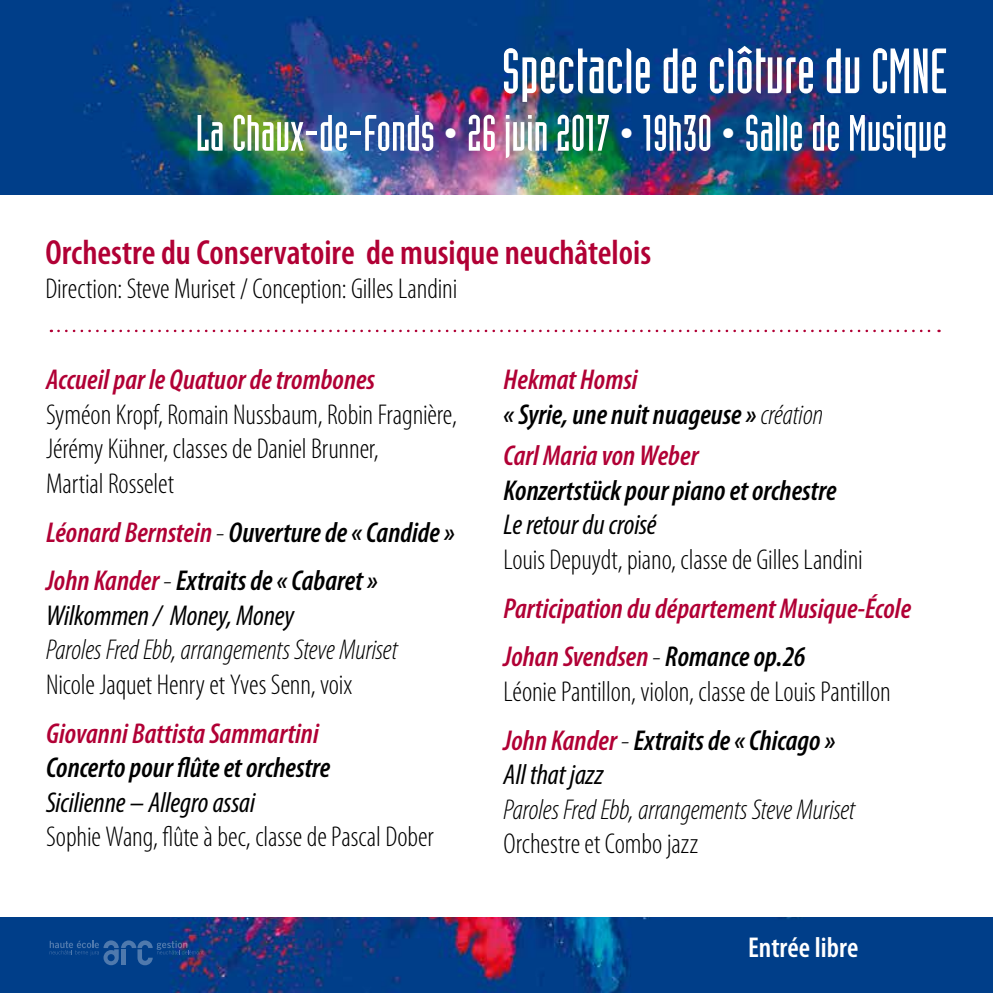
<style>
.page{position:relative;width:993px;height:993px;background:#fff}
.page>*{position:absolute;margin:0;border:0;box-sizing:border-box;transform-origin:0 0}
.titre_princ{font:62.5px "Industria Solid";color:#fff}
.titre_princ-2{font:50px "Industria Solid";color:#fff}
.text{font:600 condensed 35px "Myriad Pro";color:#b10035}
.text-2{font:300 condensed 28.75px/34.5px "Myriad Pro";letter-spacing:-.005em;color:#000}
.text-3{font:italic 600 condensed 28.75px "Myriad Pro";color:#000}
.text-4{font:italic 600 condensed 28.75px "Myriad Pro";color:#b10035}
.text-5{font:italic 300 condensed 28.75px "Myriad Pro";letter-spacing:-.01em;color:#000}
.text-6{font:italic condensed 28.75px "Myriad Pro";letter-spacing:-.005em;color:#000}
.text-7{font:600 condensed 28.75px "Myriad Pro";color:#fff}
.s1{font-size:27.5px}
.s2{color:#b10035}
.s3{font-weight:300}
.s4{font-weight:400;font-style:italic}
.s5{font-weight:600;font-style:italic;color:#b10035}
.s6{font-style:italic}
.s7{font-weight:600;font-style:italic}
</style>
<div class="page">
<img style="left:0;top:0;width:992px;height:992px">
<div style="left:0;top:195px;width:992px;height:721px;background:#fff"></div>
<svg style="left:50px;top:940px;width:154px;height:24px;background:#194a8e"></svg>
<svg style="left:58px;top:329px;width:881px;height:3px"></svg>
<p class="titre_princ" style="left:501px;top:37px;width:447px">Spectacle de clôture du CMNE</p>
<p class="titre_princ-2" style="left:196px;top:106px;width:752px">La Chaux-de-Fonds <span class="s1">•</span> 26 juin 2017 <span class="s1">•</span> 19h30 <span class="s1">•</span> Salle de Musique</p>
<p class="text" style="left:45px;top:233px;width:607px">Orchestre du Conservatoire de musique neuchâtelois</p>
<p class="text-2" style="left:45px;top:272px;width:413px">Direction: Steve Muriset / Conception: Gilles Landini</p>
<p class="text-4" style="left:46px;top:364px;width:330px">Accueil par le Quatuor de trombones</p>
<p class="text-2" style="left:46px;top:397px;width:412px">Syméon Kropf, Romain Nussbaum, Robin Fragnière,<br>Jérémy Kühner, classes de Daniel Brunner,</p>
<p class="text-2" style="left:46px;top:466px;width:129px">Martial Rosselet</p>
<p class="text-3" style="left:46px;top:516px;width:410px"><span class="s2">Léonard Bernstein</span> <span class="s3">-</span> Ouverture de « Candide »</p>
<p class="text-3" style="left:46px;top:565px;width:333px"><span class="s2">John Kander</span> <span class="s3">-</span> Extraits de « Cabaret »</p>
<p class="text-6" style="left:46px;top:597px;width:249px">Wilkommen / Money, Money</p>
<p class="text-5" style="left:46px;top:634px;width:353px">Paroles Fred Ebb, arrangements Steve Muriset</p>
<p class="text-2" style="left:46px;top:667px;width:308px">Nicole Jaquet Henry et Yves Senn, voix</p>
<p class="text-4" style="left:46px;top:717px;width:274px">Giovanni Battista Sammartini</p>
<p class="text-3" style="left:46px;top:752px;width:286px">Concerto pour flûte et orchestre</p>
<p class="text-2" style="left:46px;top:785px;width:389px"><span class="s4">Sicilienne – Allegro assai<br></span>Sophie Wang, flûte à bec, classe de Pascal Dober</p>
<p class="text-4" style="left:503px;top:364px;width:135px">Hekmat Homsi</p>
<p class="text-3" style="left:503px;top:399px;width:321px">« Syrie, une nuit nuageuse » <span class="s3">création</span></p>
<p class="text-4" style="left:503px;top:440px;width:196px">Carl Maria von Weber</p>
<p class="text-3" style="left:503px;top:475px;width:334px">Konzertstück pour piano et orchestre</p>
<p class="text-2" style="left:503px;top:508px;width:360px"><span class="s4">Le retour du croisé<br></span>Louis Depuydt, piano, classe de Gilles Landini</p>
<p class="text-4" style="left:503px;top:592px;width:409px">Participation du département Musique-École</p>
<p class="text-2" style="left:503px;top:640px;width:389px"><span class="s5">Johan Svendsen</span> <span class="s6">-</span> <span class="s7">Romance op.26<br></span>Léonie Pantillon, violon, classe de Louis Pantillon</p>
<p class="text-3" style="left:503px;top:724px;width:333px"><span class="s2">John Kander</span> <span class="s3">-</span> Extraits de « Chicago »</p>
<p class="text-6" style="left:503px;top:757px;width:101px">All that jazz</p>
<p class="text-5" style="left:503px;top:793px;width:353px">Paroles Fred Ebb, arrangements Steve Muriset</p>
<p class="text-2" style="left:503px;top:826px;width:196px">Orchestre et Combo jazz</p>
<p class="text-7" style="left:748px;top:931px;width:111px">Entrée libre</p>
</div>
